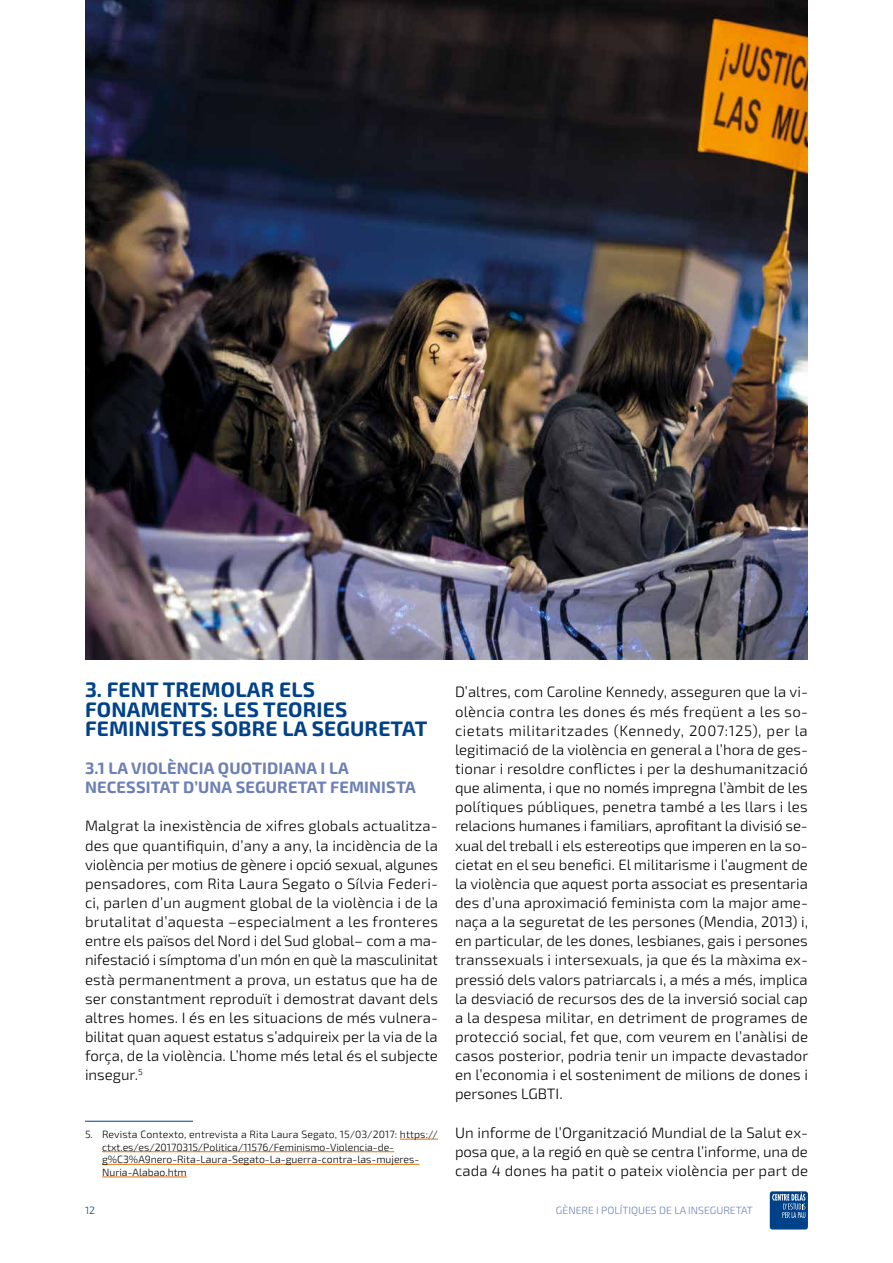
<style>
.page{position:relative;width:893px;height:1263px;background:#fff}
.page>*{position:absolute;margin:0;border:0;box-sizing:border-box;transform-origin:0 0}
.t1{font:700 21px "Exo 2.0";color:#004289}
.t2{font:700 16.5px "Exo 2.0";color:#6d80b6}
.t3{font:300 15px/19.2px "Exo 2.0";color:#000;text-align:justify}
.t4{font:300 10.5px/12.6px "Exo 2.0";color:#000}
.t5{font:300 10.5px "Exo 2.0";color:#6d80b6}
.t6{font:300 10.5px "Exo 2.0";color:#004289}
</style>
<div class="page">
<div style="left:770px;top:1191px;width:38px;height:38px;background:#004289;border-radius:3px"></div>
<svg style="left:772px;top:1192px;width:33px;height:26px"></svg>
<hr style="left:85px;top:1121px;width:108px;height:1px;background:#004289">
<hr style="left:400px;top:1139px;width:38px;height:1px;background:#e0720d">
<hr style="left:102px;top:1151px;width:292px;height:1px;background:#e0720d">
<hr style="left:102px;top:1164px;width:317px;height:1px;background:#e0720d">
<hr style="left:102px;top:1177px;width:85px;height:1px;background:#e0720d">
<img style="left:85px;top:0;width:723px;height:659px">
<h1 class="t1" style="left:85px;top:677px;width:48px">3. FENT</h1>
<h1 class="t1" style="left:163px;top:677px;width:15px">TREMOLAR</h1>
<h1 class="t1" style="left:279px;top:677px;width:13px">ELS</h1>
<h1 class="t1" style="left:85px;top:697px;width:15px">FONAMENTS</h1>
<h1 class="t1" style="left:213px;top:697px;width:23px">: LES</h1>
<h1 class="t1" style="left:263px;top:697px;width:13px">TEORIES</h1>
<h1 class="t1" style="left:85px;top:716px;width:13px">FEMINISTES</h1>
<h1 class="t1" style="left:211px;top:716px;width:14px">SOBRE</h1>
<h1 class="t1" style="left:282px;top:716px;width:44px">LA SEGURETAT</h1>
<p class="t2" style="left:85px;top:758px;width:57px">3.1 LA VIOLÈNCIA</p>
<p class="t2" style="left:218px;top:758px;width:11px">QUOTIDIANA</p>
<p class="t2" style="left:321px;top:758px;width:19px">I LA</p>
<p class="t2" style="left:85px;top:777px;width:11px">NECESSITAT</p>
<p class="t2" style="left:183px;top:777px;width:28px">D’UNA</p>
<p class="t2" style="left:236px;top:777px;width:11px">SEGURETAT</p>
<p class="t2" style="left:330px;top:777px;width:11px">FEMINISTA</p>
<p class="t3" style="left:85px;top:817px;width:355px">Malgrat la inexistència de xifres globals actualitza&shy;des que quantifiquin, d’any a any, la incidència de la violència per motius de gènere i opció sexual, algunes pensadores, com Rita Laura Segato o Sílvia Federi&shy;ci, parlen d’un augment global de la violència i de la brutalitat d’aquesta –especialment a les fronteres entre els països del Nord i del Sud global– com a ma&shy;nifestació i símptoma d’un món en què la masculinitat està permanentment a prova, un estatus que ha de ser constantment reproduït i demostrat davant dels altres homes. I és en les situacions de més vulnera&shy;bilitat quan aquest estatus s’adquireix per la via de la força, de la violència. L’home més letal és el subjecte insegur.<sup>5</sup></p>
<p class="t4" style="left:102px;top:1128px;width:337px;text-indent:-17px">5. Revista Contexto, entrevista a Rita Laura Segato, 15/03/2017: https:// ctxt.es/es/20170315/Politica/11576/Feminismo-Violencia-de&shy;g%C3%A9nero-Rita-Laura-Segato-La-guerra-contra-las-mujeres-Nuria-Alabao.htm</p>
<p class="t3" style="left:455px;top:683px;width:355px">D’altres, com Caroline Kennedy, asseguren que la vi&shy;olència contra les dones és més freqüent a les so&shy;cietats militaritzades (Kennedy, 2007:125), per la legitimació de la violència en general a l’hora de ges&shy;tionar i resoldre conflictes i per la deshumanització que alimenta, i que no només impregna l’àmbit de les polítiques públiques, penetra també a les llars i les relacions humanes i familiars, aprofitant la divisió se&shy;xual del treball i els estereotips que imperen en la so&shy;cietat en el seu benefici. El militarisme i l’augment de la violència que aquest porta associat es presentaria des d’una aproximació feminista com la major ame&shy;naça a la seguretat de les persones (Mendia, 2013) i, en particular, de les dones, lesbianes, gais i persones transsexuals i intersexuals, ja que és la màxima ex&shy;pressió dels valors patriarcals i, a més a més, implica la desviació de recursos des de la inversió social cap a la despesa militar, en detriment de programes de protecció social, fet que, com veurem en l’anàlisi de casos posterior, podria tenir un impacte devastador en l’economia i el sosteniment de milions de dones i persones LGBTI.</p>
<p class="t3" style="left:455px;top:1123px;width:355px">Un informe de l’Organització Mundial de la Salut ex&shy;posa que, a la regió en què se centra l’informe, una de cada 4 dones ha patit o pateix violència per part de</p>
<p class="t6" style="left:85px;top:1204px;width:11px">12</p>
<p class="t5" style="left:556px;top:1204px;width:199px">GÈNERE I POLÍTIQUES DE LA INSEGURETAT</p>
</div>
